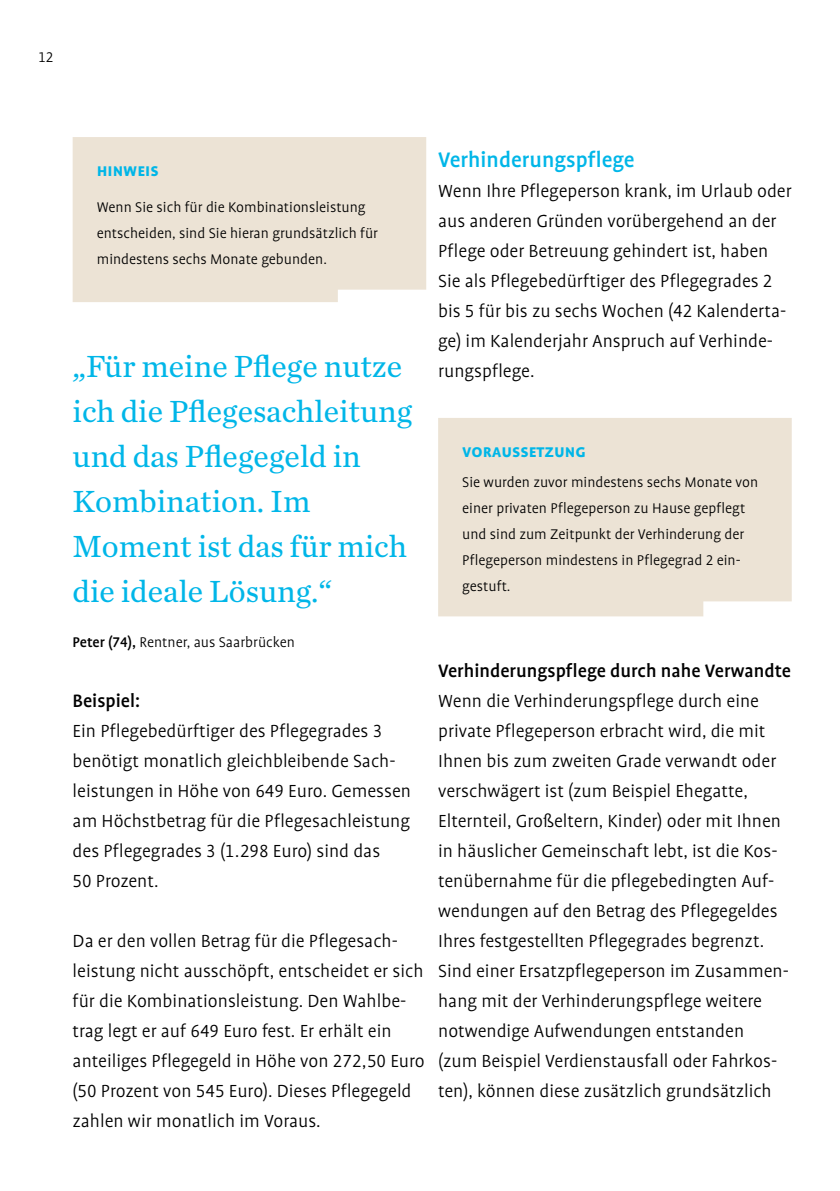
<style>
.page{position:relative;width:840px;height:1191px;background:#fff}
.page>*{position:absolute;margin:0;border:0;box-sizing:border-box;transform-origin:0 0}
.t1{font:32px/45px "Chronicle Text G2";color:#00b6e8}
.t2{font:500 24px "Profile";color:#00b6e8}
.t3{font:500 20.4px "Profile";color:#000}
.t4{font:300 20px/30px "Profile";color:#000}
.t5{font:700 19px "Profile SC";color:#00b6e8}
.t6{font:300 16px/26px "Profile";color:#000}
.t7{font:300 16px "Profile NO";color:#000}
.s1{font-weight:500}
.s2{font-family:"Profile NO";font-weight:500}
.s3{font-family:"Profile NO"}
</style>
<div class="page">
<div style="left:73px;top:137px;width:353px;height:165px;background:#ece3d5"></div>
<div style="left:438px;top:418px;width:353px;height:198px;background:#ece3d5"></div>
<p class="t7" style="left:38px;top:50px;width:17px">12</p>
<p class="t5" style="left:97px;top:160px;width:63px">hinweis</p>
<p class="t6" style="left:97px;top:194px;width:282px">Wenn Sie sich für die Kombinationsleistung entscheiden, sind Sie hieran grundsätzlich für mindestens sechs Monate gebunden.</p>
<h1 class="t1" style="left:73px;top:342px;width:341px">„Für meine Pflege nutze ich die Pflegesachleitung und das Pflegegeld in<br>Kombination. Im<br>Moment ist das für mich die ideale Lösung.“</h1>
<p class="t6" style="left:73px;top:629px;width:224px"><span class="s1">Peter (</span><span class="s2">74</span><span class="s1">),</span> Rentner, aus Saarbrücken</p>
<p class="t3" style="left:73px;top:690px;width:69px">Beispiel:</p>
<p class="t4" style="left:73px;top:716px;width:340px">Ein Pflegebedürftiger des Pflegegrades <span class="s3">3 </span>benötigt monatlich gleichbleibende Sach&shy;leistungen in Höhe von <span class="s3">649</span> Euro. Gemessen am Höchstbetrag für die Pflegesachleistung des Pflegegrades <span class="s3">3 (1.298</span> Euro) sind das<br><span class="s3">50</span> Prozent.</p>
<p class="t4" style="left:73px;top:926px;width:353px">Da er den vollen Betrag für die Pflegesach&shy;leistung nicht ausschöpft, entscheidet er sich für die Kombinationsleistung. Den Wahlbe&shy;trag legt er auf <span class="s3">649</span> Euro fest. Er erhält ein anteiliges Pflegegeld in Höhe von <span class="s3">272,50</span> Euro (<span class="s3">50</span> Prozent von <span class="s3">545</span> Euro). Dieses Pflegegeld zahlen wir monatlich im Voraus.</p>
<p class="t2" style="left:438px;top:147px;width:198px">Verhinderungspflege</p>
<p class="t4" style="left:438px;top:176px;width:355px">Wenn Ihre Pflegeperson krank, im Urlaub oder aus anderen Gründen vorübergehend an der Pflege oder Betreuung gehindert ist, haben Sie als Pflegebedürftiger des Pflegegrades <span class="s3">2 </span>bis <span class="s3">5</span> für bis zu sechs Wochen (<span class="s3">42</span> Kalenderta&shy;ge) im Kalenderjahr Anspruch auf Verhinde&shy;rungspflege.</p>
<p class="t5" style="left:462px;top:441px;width:125px">voraussetzung</p>
<p class="t6" style="left:462px;top:469px;width:297px">Sie wurden zuvor mindestens sechs Monate von einer privaten Pflegeperson zu Hause gepflegt und sind zum Zeitpunkt der Verhinderung der Pflegeperson mindestens in Pflegegrad <span class="s3">2</span> ein&shy;gestuft.</p>
<p class="t3" style="left:438px;top:660px;width:354px">Verhinderungspflege durch nahe Verwandte</p>
<p class="t4" style="left:438px;top:686px;width:352px">Wenn die Verhinderungspflege durch eine private Pflegeperson erbracht wird, die mit Ihnen bis zum zweiten Grade verwandt oder verschwägert ist (zum Beispiel Ehegatte, Elternteil, Großeltern, Kinder) oder mit Ihnen in häuslicher Gemeinschaft lebt, ist die Kos&shy;tenübernahme für die pflegebedingten Auf&shy;wendungen auf den Betrag des Pflegegeldes Ihres festgestellten Pflegegrades begrenzt.<br>Sind einer Ersatzpflegeperson im Zusammen&shy;hang mit der Verhinderungspflege weitere notwendige Aufwendungen entstanden<br>(zum Beispiel Verdienstausfall oder Fahrkos&shy;ten), können diese zusätzlich grundsätzlich</p>
</div>
